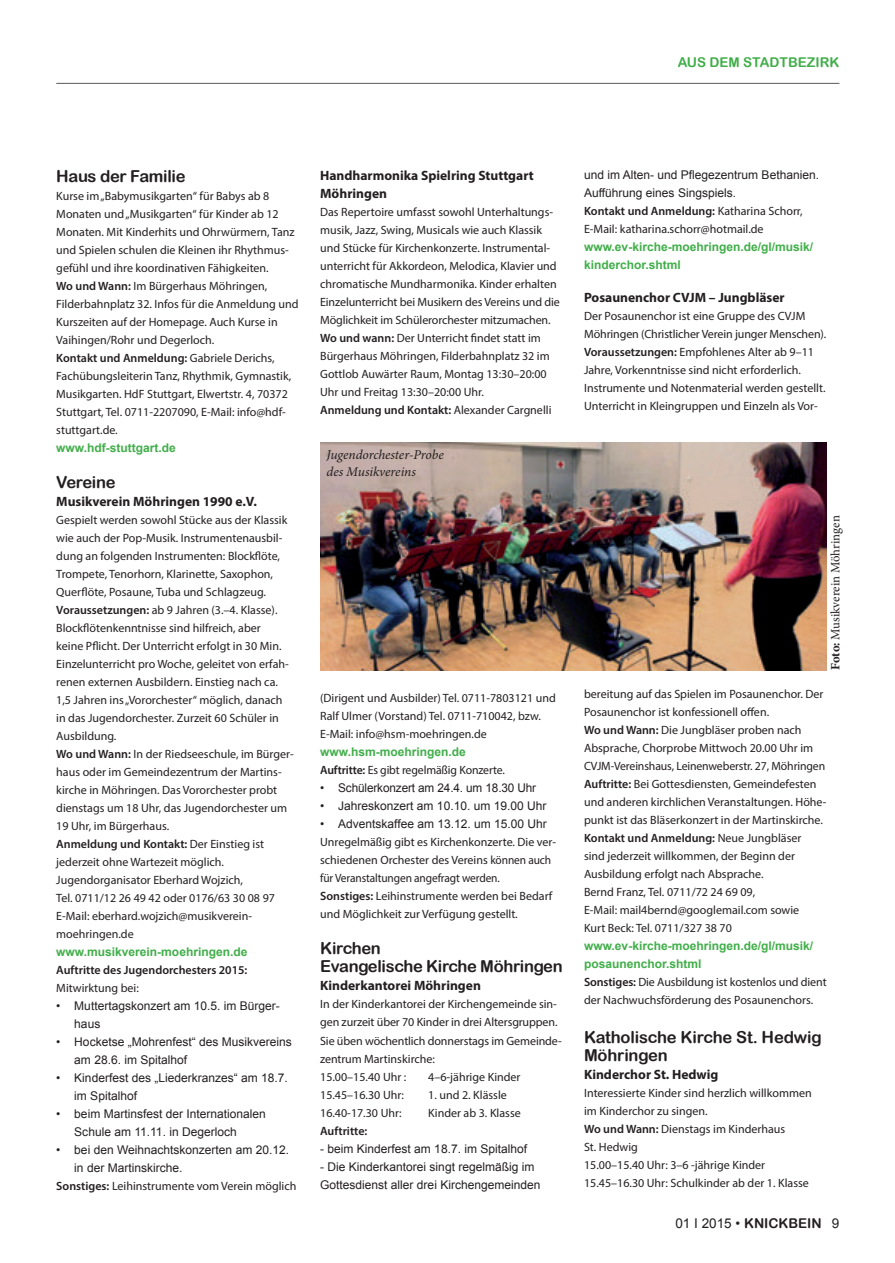
<style>
.page{position:relative;width:895px;height:1263px;background:#fff}
.page>*{position:absolute;margin:0;border:0;box-sizing:border-box;transform-origin:0 0}
.t1{font:16.5px/18px "Arial Rounded MT Bold";letter-spacing:-.02em;color:#231f20}
.t2{font:700 13.5px/18px "Myriad Pro";color:#231f20}
.t3{font:italic 13.5px/16.5px "Minion Pro";letter-spacing:-.01em;color:#231f20}
.t4{font:13.5px "Arial";color:#231f20}
.t5{font:13.5px "Arial Rounded MT Bold";color:#40ae49}
.t6{font:12.75px "Minion Pro";color:#231f20}
.t7{font:12px/18px "Myriad Pro";color:#231f20}
.t8{font:12px/18px "Arial";color:#231f20}
.t9{font:700 12px/18px "Arial";color:#40ae49}
.t10{font:600 12px "Myriad Pro";color:#231f20}
.s1{font-weight:600}
.s2{font-weight:700}
.s3{font-family:"Arial Rounded MT Bold"}
</style>
<div class="page">
<hr style="left:56px;top:83px;width:783px;height:1px;background:#57585a">
<img style="left:320px;top:442px;width:506px;height:228px">
<p class="t5" style="left:677px;top:54px;width:163px">AUS DEM STADTBEZIRK</p>
<h1 class="t1" style="left:56px;top:167px;width:131px">Haus der Familie</h1>
<p class="t7" style="left:56px;top:187px;width:243px">Kurse im „Babymusikgarten“ für Babys ab 8<br>Monaten und „Musikgarten“ für Kinder ab 12<br>Monaten. Mit Kinderhits und Ohrwürmern, Tanz und Spielen schulen die Kleinen ihr Rhythmus&shy;gefühl und ihre koordinativen Fähigkeiten.<br><span class="s1">Wo und Wann:</span> Im Bürgerhaus Möhringen, Filderbahnplatz 32. Infos für die Anmeldung und Kurszeiten auf der Homepage. Auch Kurse in Vaihingen/Rohr und Degerloch.<br><span class="s1">Kontakt und Anmeldung:</span> Gabriele Derichs, Fachübungsleiterin Tanz, Rhythmik, Gymnastik, Musikgarten. HdF Stuttgart, Elwertstr. 4, 70372<br>Stuttgart, Tel. 0711-2207090, E-Mail: info@hdf&shy;stuttgart.de.</p>
<p class="t9" style="left:56px;top:439px;width:121px">www.hdf-stuttgart.de</p>
<h1 class="t1" style="left:56px;top:473px;width:61px">Vereine</h1>
<p class="t2" style="left:56px;top:492px;width:202px">Musikverein Möhringen 1990 e.V.</p>
<p class="t7" style="left:56px;top:511px;width:239px">Gespielt werden sowohl Stücke aus der Klassik wie auch der Pop-Musik. Instrumentenausbil&shy;dung an folgenden Instrumenten: Blockflöte, Trompete, Tenorhorn, Klarinette, Saxophon, Querflöte, Posaune, Tuba und Schlagzeug.<br><span class="s1">Voraussetzungen:</span> ab 9 Jahren (3.–4. Klasse).<br>Blockflötenkenntnisse sind hilfreich, aber<br>keine Pflicht. Der Unterricht erfolgt in 30 Min.<br>Einzelunterricht pro Woche, geleitet von erfah&shy;renen externen Ausbildern. Einstieg nach ca.<br>1,5 Jahren ins „Vororchester“ möglich, danach in das Jugendorchester. Zurzeit 60 Schüler in Ausbildung.<br><span class="s1">Wo und Wann:</span> In der Riedseeschule, im Bürger&shy;haus oder im Gemeindezentrum der Martins&shy;kirche in Möhringen. Das Vororchester probt dienstags um 18 Uhr, das Jugendorchester um 19 Uhr, im Bürgerhaus.<br><span class="s1">Anmeldung und Kontakt:</span> Der Einstieg ist jederzeit ohne Wartezeit möglich.<br>Jugendorganisator Eberhard Wojzich,<br>Tel. 0711/12 26 49 42 oder 0176/63 30 08 97<br>E-Mail: eberhard.wojzich@musikverein&shy;moehringen.de</p>
<p class="t9" style="left:56px;top:943px;width:192px">www.musikverein-moehringen.de</p>
<p class="t10" style="left:56px;top:962px;width:192px">Auftritte des Jugendorchesters 2015:</p>
<p class="t7" style="left:56px;top:979px;width:84px">Mitwirktung bei:</p>
<p class="t8" style="left:74px;top:997px;width:207px;text-indent:-18px">• Muttertagskonzert am 10.5. im Bürger&shy;haus</p>
<p class="t8" style="left:74px;top:1033px;width:219px;text-indent:-18px">• Hocketse „Mohrenfest“ des Musikvereins am 28.6. im Spitalhof</p>
<p class="t8" style="left:74px;top:1069px;width:215px;text-indent:-18px">• Kinderfest des „Liederkranzes“ am 18.7. im Spitalhof</p>
<p class="t8" style="left:74px;top:1105px;width:193px;text-indent:-18px">• beim Martinsfest der Internationalen<br>Schule am 11.11. in Degerloch</p>
<p class="t8" style="left:74px;top:1141px;width:216px;text-indent:-18px">• bei den Weihnachtskonzerten am 20.12. in der Martinskirche.</p>
<p class="t7" style="left:56px;top:1177px;width:241px"><span class="s1">Sonstiges:</span> Leihinstrumente vom Verein möglich</p>
<p class="t2" style="left:320px;top:166px;width:215px">Handharmonika Spielring Stuttgart<br>Möhringen</p>
<p class="t7" style="left:320px;top:203px;width:241px">Das Repertoire umfasst sowohl Unterhaltungs&shy;musik, Jazz, Swing, Musicals wie auch Klassik und Stücke für Kirchenkonzerte. Instrumental&shy;unterricht für Akkordeon, Melodica, Klavier und chromatische Mundharmonika. Kinder erhalten Einzelunterricht bei Musikern des Vereins und die Möglichkeit im Schülerorchester mitzumachen.<br><span class="s1">Wo und wann:</span> Der Unterricht findet statt im Bürgerhaus Möhringen, Filderbahnplatz 32 im Gottlob Auwärter Raum, Montag 13:30–20:00<br>Uhr und Freitag 13:30–20:00 Uhr.<br><span class="s1">Anmeldung und Kontakt:</span> Alexander Cargnelli</p>
<p class="t3" style="left:326px;top:446px;width:119px">Jugendorchester-Probe des Musikvereins</p>
<p class="t7" style="left:320px;top:689px;width:237px">(Dirigent und Ausbilder) Tel. 0711-7803121 und<br>Ralf Ulmer (Vorstand) Tel. 0711-710042, bzw.<br>E-Mail: info@hsm-moehringen.de</p>
<p class="t9" style="left:320px;top:743px;width:147px">www.hsm-moehringen.de</p>
<p class="t7" style="left:320px;top:761px;width:186px"><span class="s1">Auftritte:</span> Es gibt regelmäßig Konzerte.</p>
<p class="t8" style="left:320px;top:779px;width:217px">• Schülerkonzert am 24.4. um 18.30 Uhr</p>
<p class="t8" style="left:320px;top:797px;width:228px">• Jahreskonzert am 10.10. um 19.00 Uhr</p>
<p class="t8" style="left:320px;top:815px;width:228px">• Adventskaffee am 13.12. um 15.00 Uhr</p>
<p class="t7" style="left:320px;top:833px;width:237px">Unregelmäßig gibt es Kirchenkonzerte. Die ver&shy;schiedenen Orchester des Vereins können auch für Veranstaltungen angefragt werden.<br><span class="s1">Sonstiges:</span> Leihinstrumente werden bei Bedarf und Möglichkeit zur Verfügung gestellt.</p>
<h1 class="t1" style="left:320px;top:939px;width:244px">Kirchen<br>Evangelische Kirche Möhringen</h1>
<p class="t2" style="left:320px;top:976px;width:162px">Kinderkantorei Möhringen</p>
<p class="t7" style="left:320px;top:995px;width:243px">In der Kinderkantorei der Kirchengemeinde sin&shy;gen zurzeit über 70 Kinder in drei Altersgruppen.<br>Sie üben wöchentlich donnerstags im Gemeinde&shy;zentrum Martinskirche:<br>15.00–15.40 Uhr :</p>
<p class="t7" style="left:428px;top:1067px;width:94px">4–6-jährige Kinder</p>
<p class="t7" style="left:320px;top:1085px;width:85px">15.45–16.30 Uhr:</p>
<p class="t7" style="left:428px;top:1085px;width:80px">1. und 2. Klässle</p>
<p class="t7" style="left:320px;top:1103px;width:83px">16.40-17.30 Uhr:</p>
<p class="t7" style="left:428px;top:1103px;width:94px">Kinder ab 3. Klasse</p>
<p class="t10" style="left:320px;top:1123px;width:49px">Auftritte:</p>
<p class="t8" style="left:320px;top:1139px;width:208px">- beim Kinderfest am 18.7. im Spitalhof</p>
<p class="t8" style="left:320px;top:1157px;width:222px">- Die Kinderkantorei singt regelmäßig im<br>Gottesdienst aller drei Kirchengemeinden</p>
<p class="t8" style="left:583px;top:166px;width:236px">und im Alten- und Pflegezentrum Bethanien.<br>Aufführung eines Singspiels.</p>
<p class="t7" style="left:583px;top:202px;width:220px"><span class="s1">Kontakt und Anmeldung:</span> Katharina Schorr,<br>E-Mail: katharina.schorr@hotmail.de</p>
<p class="t9" style="left:583px;top:238px;width:230px">www.ev-kirche-moehringen.de/gl/musik/ kinderchor.shtml</p>
<p class="t2" style="left:583px;top:288px;width:202px">Posaunenchor CVJM – Jungbläser</p>
<p class="t7" style="left:583px;top:307px;width:244px">Der Posaunenchor ist eine Gruppe des CVJM Möhringen (Christlicher Verein junger Menschen).<br><span class="s1">Voraussetzungen:</span> Empfohlenes Alter ab 9–11<br>Jahre, Vorkenntnisse sind nicht erforderlich.<br>Instrumente und Notenmaterial werden gestellt.<br>Unterricht in Kleingruppen und Einzeln als Vor-</p>
<p class="t6" style="left:826px;top:670px;width:156px;rotate:-90deg"><span class="s2">Foto:</span> Musikverein Möhringen</p>
<p class="t7" style="left:583px;top:685px;width:244px">bereitung auf das Spielen im Posaunenchor. Der Posaunenchor ist konfessionell offen.<br><span class="s1">Wo und Wann:</span> Die Jungbläser proben nach Absprache, Chorprobe Mittwoch 20.00 Uhr im CVJM-Vereinshaus, Leinenweberstr. 27, Möhringen <span class="s1">Auftritte:</span> Bei Gottesdiensten, Gemeindefesten und anderen kirchlichen Veranstaltungen. Höhe&shy;punkt ist das Bläserkonzert in der Martinskirche.<br><span class="s1">Kontakt und Anmeldung:</span> Neue Jungbläser<br>sind jederzeit willkommen, der Beginn der Ausbildung erfolgt nach Absprache.<br>Bernd Franz, Tel. 0711/72 24 69 09,<br>E-Mail: mail4bernd@googlemail.com sowie<br>Kurt Beck: Tel. 0711/327 38 70</p>
<p class="t9" style="left:583px;top:937px;width:230px">www.ev-kirche-moehringen.de/gl/musik/ posaunenchor.shtml</p>
<p class="t7" style="left:583px;top:973px;width:244px"><span class="s1">Sonstiges:</span> Die Ausbildung ist kostenlos und dient der Nachwuchsförderung des Posaunenchors.</p>
<h1 class="t1" style="left:583px;top:1028px;width:239px">Katholische Kirche St. Hedwig<br>Möhringen</h1>
<p class="t2" style="left:583px;top:1065px;width:136px">Kinderchor St. Hedwig</p>
<p class="t7" style="left:583px;top:1084px;width:229px">Interessierte Kinder sind herzlich willkommen im Kinderchor zu singen.<br><span class="s1">Wo und Wann:</span> Dienstags im Kinderhaus<br>St. Hedwig<br>15.00–15.40 Uhr: 3–6 -jährige Kinder 15.45–16.30 Uhr: Schulkinder ab der 1. Klasse</p>
<p class="t4" style="left:675px;top:1214px;width:165px">01 I 2015 • <span class="s3">KNICKBEIN</span> 9</p>
</div>
